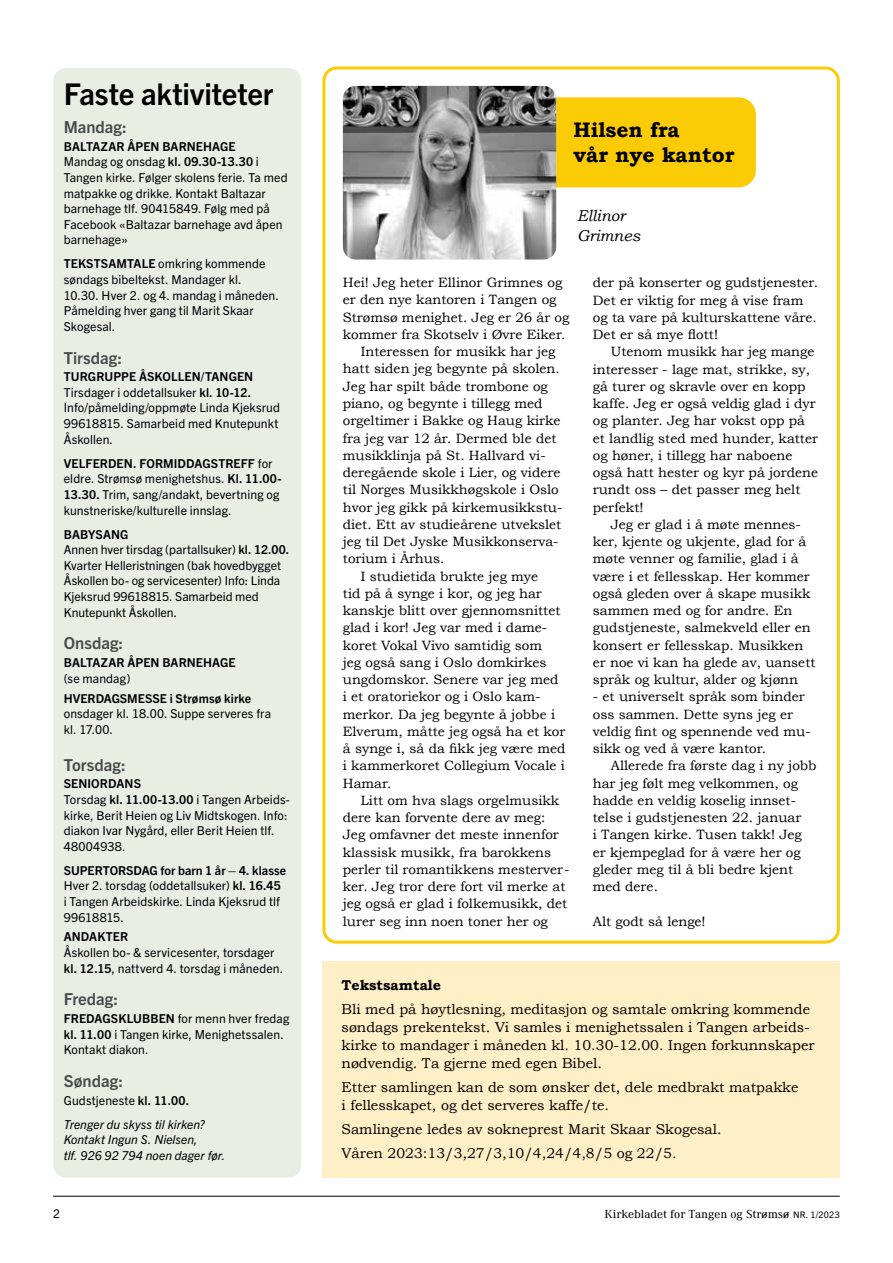
<style>
.page{position:relative;width:893px;height:1263px;background:#fff}
.page>*{position:absolute;margin:0;border:0;box-sizing:border-box;transform-origin:0 0}
.t1{font:700 30px "Trade Gothic Next LT Pro";letter-spacing:-.005em;color:#000}
.t2{font:700 21px/25.2px "Bookman Old Style";color:#000}
.t3{font:700 16.5px "Trade Gothic Next LT Pro";letter-spacing:.005em;color:#4a4a49}
.t4{font:italic 15.75px/19.5px "Bookman Old Style";color:#000}
.t5{font:14.25px/18px "Bookman Old Style";color:#000}
.t6{font:700 14.25px "Bookman Old Style";color:#000}
.t7{font:13.5px/17.2px "Bookman Old Style";color:#000}
.t8{font:12.3px/15.6px "Trade Gothic Next LT Pro";letter-spacing:.01em;color:#000}
.t9{font:italic 12.3px/24.2px "Trade Gothic Next LT Pro";color:#000}
.t10{font:700 12.3px "Trade Gothic Next LT Pro";letter-spacing:.005em;color:#000}
.t11{font:12px "Ethos";color:#000}
.t12{font:12px "Trade Gothic Next LT Pro";color:#000}
.s1{font-weight:700}
.s2{font-style:normal}
.s3{font-weight:700;font-style:normal}
.s4{font-family:"Trade Gothic Next LT Pro";font-size:9px}
</style>
<div class="page">
<div style="left:53px;top:68px;width:248px;height:1110px;background:#e9eee4;border-radius:13px"></div>
<div style="left:322px;top:67px;width:518px;height:877px;border:3px solid #fbcb06;border-radius:13px"></div>
<div style="left:508px;top:97px;width:248px;height:90px;background:#fbcb06;border-radius:17px"></div>
<img style="left:343px;top:86px;width:213px;height:174px">
<div style="left:322px;top:961px;width:518px;height:217px;background:#ffefc7"></div>
<hr style="left:53px;top:1196px;width:787px;height:1px;background:#000">
<h1 class="t1" style="left:64px;top:73px;width:211px">Faste aktiviteter</h1>
<p class="t3" style="left:64px;top:116px;width:65px">Mandag:</p>
<p class="t8" style="left:64px;top:138px;width:225px"><span class="s1">BALTAZAR ÅPEN BARNEHAGE<br></span>Mandag og onsdag <span class="s1">kl. 09.30-13.30</span> i<br>Tangen kirke. Følger skolens ferie. Ta med matpakke og drikke. Kontakt Baltazar barnehage tlf. 90415849. Følg med på<br>Facebook «Baltazar barnehage avd åpen barnehage»</p>
<p class="t8" style="left:64px;top:255px;width:217px"><span class="s1">TEKSTSAMTALE</span> omkring kommende søndags bibeltekst. Mandager kl.<br>10.30. Hver 2. og 4. mandag i måneden.<br>Påmelding hver gang til Marit Skaar<br>Skogesal.</p>
<p class="t3" style="left:64px;top:346px;width:60px">Tirsdag:</p>
<p class="t8" style="left:64px;top:368px;width:218px"><span class="s1">TURGRUPPE ÅSKOLLEN/TANGEN<br></span>Tirsdager i oddetallsuker <span class="s1">kl. 10-12.<br></span>Info/påmelding/oppmøte Linda Kjeksrud<br>99618815. Samarbeid med Knutepunkt<br>Åskollen.</p>
<p class="t8" style="left:64px;top:455px;width:219px"><span class="s1">VELFERDEN. FORMIDDAGSTREFF</span> for eldre. Strømsø menighetshus. <span class="s1">Kl. 11.00- 13.30.</span> Trim, sang/andakt, bevertning og kunstneriske/kulturelle innslag.</p>
<p class="t8" style="left:64px;top:526px;width:227px"><span class="s1">BABYSANG<br></span>Annen hver tirsdag (partallsuker) <span class="s1">kl. 12.00.<br></span>Kvarter Helleristningen (bak hovedbygget Åskollen bo- og servicesenter) Info: Linda Kjeksrud 99618815. Samarbeid med Knutepunkt Åskollen.</p>
<p class="t3" style="left:64px;top:632px;width:61px">Onsdag:</p>
<p class="t10" style="left:64px;top:654px;width:173px">BALTAZAR ÅPEN BARNEHAGE</p>
<p class="t8" style="left:64px;top:669px;width:68px">(se mandag)</p>
<p class="t10" style="left:64px;top:689px;width:189px">HVERDAGSMESSE i Strømsø kirke</p>
<p class="t8" style="left:64px;top:705px;width:209px">onsdager kl. 18.00. Suppe serveres fra kl. 17.00.</p>
<p class="t3" style="left:64px;top:753px;width:63px">Torsdag:</p>
<p class="t8" style="left:64px;top:775px;width:228px"><span class="s1">SENIORDANS<br></span>Torsdag <span class="s1">kl. 11.00-13.00</span> i Tangen Arbeids&shy;kirke, Berit Heien og Liv Midtskogen. Info: diakon Ivar Nygård, eller Berit Heien tlf.<br>48004938.</p>
<p class="t8" style="left:64px;top:862px;width:224px"><span class="s1">SUPERTORSDAG for barn 1 år – 4. klasse </span>Hver 2. torsdag (oddetallsuker) <span class="s1">kl. 16.45 </span>i Tangen Arbeidskirke. Linda Kjeksrud tlf 99618815.</p>
<p class="t10" style="left:64px;top:928px;width:66px">ANDAKTER</p>
<p class="t8" style="left:64px;top:944px;width:221px">Åskollen bo- &amp; servicesenter, torsdager <span class="s1">kl. 12.15</span>, nattverd 4. torsdag i måneden.</p>
<p class="t3" style="left:64px;top:988px;width:56px">Fredag:</p>
<p class="t8" style="left:64px;top:1010px;width:227px"><span class="s1">FREDAGSKLUBBEN</span> for menn hver fredag <span class="s1">kl. 11.00</span> i Tangen kirke, Menighetssalen.<br>Kontakt diakon.</p>
<p class="t3" style="left:64px;top:1069px;width:61px">Søndag:</p>
<p class="t9" style="left:64px;top:1087px;width:143px"><span class="s2">Gudstjeneste</span> <span class="s3">kl. 11.00.<br></span>Trenger du skyss til kirken?</p>
<p class="t9" style="left:64px;top:1131px;width:163px;line-height:15.6px">Kontakt Ingun S. Nielsen,<br>tlf. 926 92 794 noen dager før.</p>
<h2 class="t2" style="left:574px;top:117px;width:162px">Hilsen fra<br>vår nye kantor</h2>
<p class="t4" style="left:577px;top:206px;width:65px">Ellinor<br>Grimnes</p>
<p class="t7" style="left:343px;top:274px;width:221px">Hei! Jeg heter Ellinor Grimnes og</p>
<p class="t7" style="left:343px;top:291px;width:215px">er den nye kantoren i Tangen og</p>
<p class="t7" style="left:343px;top:308px;width:228px">Strømsø menighet. Jeg er 26 år og</p>
<p class="t7" style="left:343px;top:326px;width:224px">kommer fra Skotselv i Øvre Eiker.</p>
<p class="t7" style="left:361px;top:343px;width:196px">Interessen for musikk har jeg</p>
<p class="t7" style="left:343px;top:360px;width:218px">hatt siden jeg begynte på skolen.</p>
<p class="t7" style="left:343px;top:377px;width:207px">Jeg har spilt både trombone og</p>
<p class="t7" style="left:343px;top:395px;width:201px">piano, og begynte i tillegg med</p>
<p class="t7" style="left:343px;top:412px;width:219px">orgeltimer i Bakke og Haug kirke</p>
<p class="t7" style="left:343px;top:429px;width:215px">fra jeg var 12 år. Dermed ble det</p>
<p class="t7" style="left:343px;top:446px;width:204px">musikklinja på St. Hallvard vi-</p>
<p class="t7" style="left:343px;top:464px;width:219px">deregående skole i Lier, og videre</p>
<p class="t7" style="left:343px;top:481px;width:217px">til Norges Musikkhøgskole i Oslo</p>
<p class="t7" style="left:343px;top:498px;width:221px">hvor jeg gikk på kirkemusikkstu-</p>
<p class="t7" style="left:343px;top:515px;width:220px">diet. Ett av studieårene utvekslet</p>
<p class="t7" style="left:343px;top:533px;width:217px">jeg til Det Jyske Musikkonserva-</p>
<p class="t7" style="left:343px;top:550px;width:103px">torium i Århus.</p>
<p class="t7" style="left:361px;top:567px;width:179px">I studietida brukte jeg mye</p>
<p class="t7" style="left:343px;top:585px;width:201px">tid på å synge i kor, og jeg har</p>
<p class="t7" style="left:343px;top:602px;width:219px">kanskje blitt over gjennomsnittet</p>
<p class="t7" style="left:343px;top:619px;width:206px">glad i kor! Jeg var med i dame-</p>
<p class="t7" style="left:343px;top:636px;width:201px">koret Vokal Vivo samtidig som</p>
<p class="t7" style="left:343px;top:654px;width:205px">jeg også sang i Oslo domkirkes</p>
<p class="t7" style="left:343px;top:671px;width:217px">ungdomskor. Senere var jeg med</p>
<p class="t7" style="left:343px;top:688px;width:199px">i et oratoriekor og i Oslo kam-</p>
<p class="t7" style="left:343px;top:705px;width:214px">merkor. Da jeg begynte å jobbe i</p>
<p class="t7" style="left:343px;top:723px;width:224px">Elverum, måtte jeg også ha et kor</p>
<p class="t7" style="left:343px;top:740px;width:224px">å synge i, så da fikk jeg være med</p>
<p class="t7" style="left:343px;top:757px;width:223px">i kammerkoret Collegium Vocale i</p>
<p class="t7" style="left:343px;top:774px;width:50px">Hamar.</p>
<p class="t7" style="left:361px;top:792px;width:200px">Litt om hva slags orgelmusikk</p>
<p class="t7" style="left:343px;top:809px;width:204px">dere kan forvente dere av meg:</p>
<p class="t7" style="left:343px;top:826px;width:218px">Jeg omfavner det meste innenfor</p>
<p class="t7" style="left:343px;top:843px;width:210px">klassisk musikk, fra barokkens</p>
<p class="t7" style="left:343px;top:861px;width:228px">perler til romantikkens mesterver-</p>
<p class="t7" style="left:343px;top:878px;width:224px">ker. Jeg tror dere fort vil merke at</p>
<p class="t7" style="left:343px;top:895px;width:226px">jeg også er glad i folkemusikk, det</p>
<p class="t7" style="left:343px;top:912px;width:207px">lurer seg inn noen toner her og</p>
<p class="t7" style="left:593px;top:274px;width:227px">der på konserter og gudstjenester.<br>Det er viktig for meg å vise fram og ta vare på kulturskattene våre.<br>Det er så mye flott!</p>
<p class="t7" style="left:593px;top:343px;width:227px;text-indent:18px">Utenom musikk har jeg mange interesser - lage mat, strikke, sy, gå turer og skravle over en kopp kaffe. Jeg er også veldig glad i dyr og planter. Jeg har vokst opp på et landlig sted med hunder, katter og høner, i tillegg har naboene også hatt hester og kyr på jordene rundt oss – det passer meg helt perfekt!</p>
<p class="t7" style="left:593px;top:516px;width:224px;text-indent:18px">Jeg er glad i å møte mennes&shy;ker, kjente og ukjente, glad for å møte venner og familie, glad i å være i et fellesskap. Her kommer også gleden over å skape musikk sammen med og for andre. En gudstjeneste, salmekveld eller en konsert er fellesskap. Musikken er noe vi kan ha glede av, uansett språk og kultur, alder og kjønn</p>
<p class="t7" style="left:593px;top:688px;width:219px">- et universelt språk som binder oss sammen. Dette syns jeg er veldig fint og spennende ved mu&shy;sikk og ved å være kantor.</p>
<p class="t7" style="left:593px;top:757px;width:225px;text-indent:18px">Allerede fra første dag i ny jobb har jeg følt meg velkommen, og hadde en veldig koselig innset&shy;telse i gudstjenesten 22. januar<br>i Tangen kirke. Tusen takk! Jeg er kjempeglad for å være her og gleder meg til å bli bedre kjent med dere.</p>
<p class="t7" style="left:593px;top:912px;width:114px">Alt godt så lenge!</p>
<p class="t6" style="left:342px;top:977px;width:101px">Tekstsamtale</p>
<p class="t5" style="left:342px;top:1000px;width:475px">Bli med på høytlesning, meditasjon og samtale omkring kommende søndags prekentekst. Vi samles i menighetssalen i Tangen arbeids&shy;kirke to mandager i måneden kl. 10.30-12.00. Ingen forkunnskaper nødvendig. Ta gjerne med egen Bibel.</p>
<p class="t5" style="left:342px;top:1078px;width:458px">Etter samlingen kan de som ønsker det, dele medbrakt matpakke i fellesskapet, og det serveres kaffe/te.</p>
<p class="t5" style="left:342px;top:1117px;width:382px;line-height:24px">Samlingene ledes av sokneprest Marit Skaar Skogesal.<br>Våren 2023:13/3,27/3,10/4,24/4,8/5 og 22/5.</p>
<p class="t12" style="left:53px;top:1205px;width:8px">2</p>
<p class="t11" style="left:604px;top:1207px;width:237px">Kirkebladet for Tangen og Strømsø <span class="s4">NR. 1/2023</span></p>
</div>
